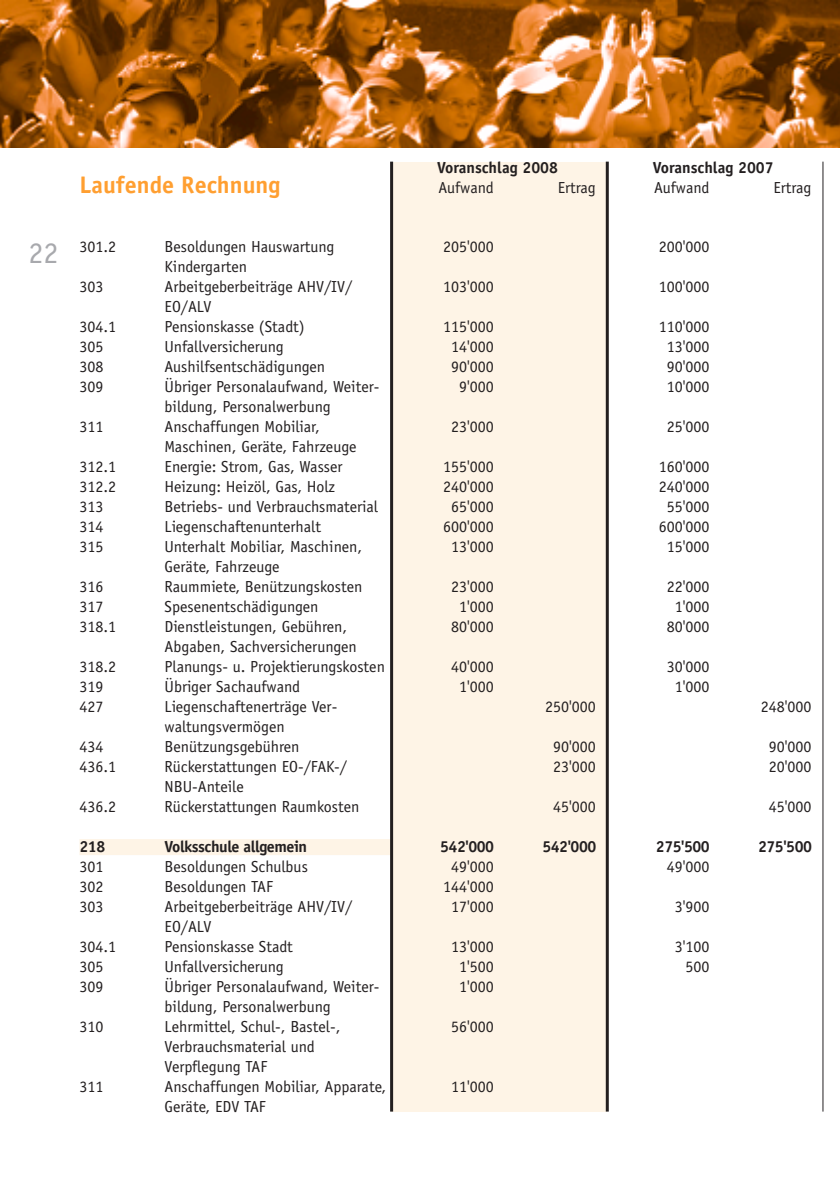
<style>
.page{position:relative;width:840px;height:1191px;background:#fff}
.page>*{position:absolute;margin:0;border:0;box-sizing:border-box;transform-origin:0 0}
.t1{font:700 24px "Officina Sans";color:#ff9f31}
.t2{font:16px/20px "Officina Sans";color:#231f20}
.t3{font:700 16px "Officina Sans";letter-spacing:-.03em;color:#231f20}
.t4{font:700 16px "Officina Sans";color:#231f20}
.s1{font-size:30px;color:#a8a9ad}
</style>
<div class="page">
<div style="left:391px;top:162px;width:216px;height:949px;background:#fef4e6"></div>
<div style="left:79px;top:839px;width:312px;height:16px;background:#fef4e6"></div>
<hr style="left:605px;top:162px;width:3px;height:949px;background:#231f20">
<hr style="left:822px;top:162px;width:1px;height:949px;background:#231f20">
<hr style="left:390px;top:162px;width:3px;height:949px;background:#231f20">
<img style="left:0;top:0;width:839px;height:147px">
<p class="t4" style="left:437px;top:162px;width:122px">Voranschlag 2008</p>
<p class="t4" style="left:652px;top:162px;width:122px">Voranschlag 2007</p>
<h1 class="t1" style="left:79px;top:176px;width:202px">Laufende Rechnung</h1>
<p class="t2" style="left:438px;top:179px;width:57px">Aufwand</p>
<p class="t2" style="left:557px;top:179px;width:40px">Ertrag</p>
<p class="t2" style="left:654px;top:179px;width:57px">Aufwand</p>
<p class="t2" style="left:772px;top:179px;width:40px">Ertrag</p>
<p class="t2" style="left:28px;top:238px;width:89px"><span class="s1">22</span> 301.2</p>
<p class="t2" style="left:164px;top:238px;width:171px">Besoldungen Hauswartung</p>
<p class="t2" style="left:443px;top:238px;width:52px">205'000</p>
<p class="t2" style="left:658px;top:238px;width:52px">200'000</p>
<p class="t2" style="left:164px;top:258px;width:84px">Kindergarten</p>
<p class="t2" style="left:79px;top:278px;width:25px">303</p>
<p class="t2" style="left:164px;top:278px;width:189px">Arbeitgeberbeiträge AHV/IV/</p>
<p class="t2" style="left:443px;top:278px;width:52px">103'000</p>
<p class="t2" style="left:658px;top:278px;width:52px">100'000</p>
<p class="t2" style="left:164px;top:298px;width:48px">EO/ALV</p>
<p class="t2" style="left:79px;top:318px;width:38px">304.1</p>
<p class="t2" style="left:164px;top:318px;width:141px">Pensionskasse (Stadt)</p>
<p class="t2" style="left:443px;top:318px;width:52px">115'000</p>
<p class="t2" style="left:658px;top:318px;width:52px">110'000</p>
<p class="t2" style="left:79px;top:338px;width:25px">305</p>
<p class="t2" style="left:164px;top:338px;width:121px">Unfallversicherung</p>
<p class="t2" style="left:451px;top:338px;width:44px">14'000</p>
<p class="t2" style="left:666px;top:338px;width:44px">13'000</p>
<p class="t2" style="left:79px;top:358px;width:25px">308</p>
<p class="t2" style="left:164px;top:358px;width:162px">Aushilfsentschädigungen</p>
<p class="t2" style="left:451px;top:358px;width:44px">90'000</p>
<p class="t2" style="left:666px;top:358px;width:44px">90'000</p>
<p class="t2" style="left:79px;top:378px;width:25px">309</p>
<p class="t2" style="left:164px;top:378px;width:216px">Übriger Personalaufwand, Weiter-</p>
<p class="t2" style="left:459px;top:378px;width:36px">9'000</p>
<p class="t2" style="left:666px;top:378px;width:44px">10'000</p>
<p class="t2" style="left:164px;top:398px;width:167px">bildung, Personalwerbung</p>
<p class="t2" style="left:79px;top:418px;width:25px">311</p>
<p class="t2" style="left:164px;top:418px;width:157px">Anschaffungen Mobiliar,</p>
<p class="t2" style="left:451px;top:418px;width:44px">23'000</p>
<p class="t2" style="left:666px;top:418px;width:44px">25'000</p>
<p class="t2" style="left:164px;top:438px;width:193px">Maschinen, Geräte, Fahrzeuge</p>
<p class="t2" style="left:79px;top:458px;width:38px">312.1</p>
<p class="t2" style="left:164px;top:458px;width:179px">Energie: Strom, Gas, Wasser</p>
<p class="t2" style="left:443px;top:458px;width:52px">155'000</p>
<p class="t2" style="left:658px;top:458px;width:52px">160'000</p>
<p class="t2" style="left:79px;top:478px;width:38px">312.2</p>
<p class="t2" style="left:164px;top:478px;width:172px">Heizung: Heizöl, Gas, Holz</p>
<p class="t2" style="left:443px;top:478px;width:52px">240'000</p>
<p class="t2" style="left:658px;top:478px;width:52px">240'000</p>
<p class="t2" style="left:79px;top:498px;width:25px">313</p>
<p class="t2" style="left:164px;top:498px;width:215px">Betriebs- und Verbrauchsmaterial</p>
<p class="t2" style="left:451px;top:498px;width:44px">65'000</p>
<p class="t2" style="left:666px;top:498px;width:44px">55'000</p>
<p class="t2" style="left:79px;top:518px;width:25px">314</p>
<p class="t2" style="left:164px;top:518px;width:158px">Liegenschaftenunterhalt</p>
<p class="t2" style="left:443px;top:518px;width:52px">600'000</p>
<p class="t2" style="left:658px;top:518px;width:52px">600'000</p>
<p class="t2" style="left:79px;top:538px;width:25px">315</p>
<p class="t2" style="left:164px;top:538px;width:199px">Unterhalt Mobiliar, Maschinen,</p>
<p class="t2" style="left:451px;top:538px;width:44px">13'000</p>
<p class="t2" style="left:666px;top:538px;width:44px">15'000</p>
<p class="t2" style="left:164px;top:558px;width:116px">Geräte, Fahrzeuge</p>
<p class="t2" style="left:79px;top:578px;width:25px">316</p>
<p class="t2" style="left:164px;top:578px;width:199px">Raummiete, Benützungskosten</p>
<p class="t2" style="left:451px;top:578px;width:44px">23'000</p>
<p class="t2" style="left:666px;top:578px;width:44px">22'000</p>
<p class="t2" style="left:79px;top:598px;width:25px">317</p>
<p class="t2" style="left:164px;top:598px;width:155px">Spesenentschädigungen</p>
<p class="t2" style="left:459px;top:598px;width:36px">1'000</p>
<p class="t2" style="left:674px;top:598px;width:36px">1'000</p>
<p class="t2" style="left:79px;top:618px;width:38px">318.1</p>
<p class="t2" style="left:164px;top:618px;width:184px">Dienstleistungen, Gebühren,</p>
<p class="t2" style="left:451px;top:618px;width:44px">80'000</p>
<p class="t2" style="left:666px;top:618px;width:44px">80'000</p>
<p class="t2" style="left:164px;top:638px;width:194px">Abgaben, Sachversicherungen</p>
<p class="t2" style="left:79px;top:658px;width:38px">318.2</p>
<p class="t2" style="left:164px;top:658px;width:222px">Planungs- u. Projektierungskosten</p>
<p class="t2" style="left:451px;top:658px;width:44px">40'000</p>
<p class="t2" style="left:666px;top:658px;width:44px">30'000</p>
<p class="t2" style="left:79px;top:678px;width:25px">319</p>
<p class="t2" style="left:164px;top:678px;width:137px">Übriger Sachaufwand</p>
<p class="t2" style="left:459px;top:678px;width:36px">1'000</p>
<p class="t2" style="left:674px;top:678px;width:36px">1'000</p>
<p class="t2" style="left:79px;top:698px;width:25px">427</p>
<p class="t2" style="left:164px;top:698px;width:174px">Liegenschaftenerträge Ver-</p>
<p class="t2" style="left:545px;top:698px;width:52px">250'000</p>
<p class="t2" style="left:760px;top:698px;width:52px">248'000</p>
<p class="t2" style="left:164px;top:718px;width:122px">waltungsvermögen</p>
<p class="t2" style="left:79px;top:738px;width:25px">434</p>
<p class="t2" style="left:164px;top:738px;width:136px">Benützungsgebühren</p>
<p class="t2" style="left:553px;top:738px;width:44px">90'000</p>
<p class="t2" style="left:768px;top:738px;width:44px">90'000</p>
<p class="t2" style="left:79px;top:758px;width:38px">436.1</p>
<p class="t2" style="left:164px;top:758px;width:184px">Rückerstattungen EO-/FAK-/</p>
<p class="t2" style="left:553px;top:758px;width:44px">23'000</p>
<p class="t2" style="left:768px;top:758px;width:44px">20'000</p>
<p class="t2" style="left:164px;top:778px;width:81px">NBU-Anteile</p>
<p class="t2" style="left:79px;top:798px;width:38px">436.2</p>
<p class="t2" style="left:164px;top:798px;width:196px">Rückerstattungen Raumkosten</p>
<p class="t2" style="left:553px;top:798px;width:44px">45'000</p>
<p class="t2" style="left:768px;top:798px;width:44px">45'000</p>
<p class="t3" style="left:79px;top:840px;width:27px">218</p>
<p class="t3" style="left:164px;top:840px;width:144px">Volksschule allgemein</p>
<p class="t3" style="left:440px;top:840px;width:55px">542'000</p>
<p class="t3" style="left:542px;top:840px;width:55px">542'000</p>
<p class="t3" style="left:655px;top:840px;width:55px">275'500</p>
<p class="t3" style="left:757px;top:840px;width:55px">275'500</p>
<p class="t2" style="left:79px;top:858px;width:25px">301</p>
<p class="t2" style="left:164px;top:858px;width:145px">Besoldungen Schulbus</p>
<p class="t2" style="left:451px;top:858px;width:44px">49'000</p>
<p class="t2" style="left:666px;top:858px;width:44px">49'000</p>
<p class="t2" style="left:79px;top:878px;width:25px">302</p>
<p class="t2" style="left:164px;top:878px;width:110px">Besoldungen TAF</p>
<p class="t2" style="left:443px;top:878px;width:52px">144'000</p>
<p class="t2" style="left:79px;top:898px;width:25px">303</p>
<p class="t2" style="left:164px;top:898px;width:189px">Arbeitgeberbeiträge AHV/IV/</p>
<p class="t2" style="left:451px;top:898px;width:44px">17'000</p>
<p class="t2" style="left:674px;top:898px;width:36px">3'900</p>
<p class="t2" style="left:164px;top:918px;width:48px">EO/ALV</p>
<p class="t2" style="left:79px;top:938px;width:38px">304.1</p>
<p class="t2" style="left:164px;top:938px;width:130px">Pensionskasse Stadt</p>
<p class="t2" style="left:451px;top:938px;width:44px">13'000</p>
<p class="t2" style="left:674px;top:938px;width:36px">3'100</p>
<p class="t2" style="left:79px;top:958px;width:25px">305</p>
<p class="t2" style="left:164px;top:958px;width:121px">Unfallversicherung</p>
<p class="t2" style="left:459px;top:958px;width:36px">1'500</p>
<p class="t2" style="left:685px;top:958px;width:25px">500</p>
<p class="t2" style="left:79px;top:978px;width:25px">309</p>
<p class="t2" style="left:164px;top:978px;width:216px">Übriger Personalaufwand, Weiter-</p>
<p class="t2" style="left:459px;top:978px;width:36px">1'000</p>
<p class="t2" style="left:164px;top:998px;width:167px">bildung, Personalwerbung</p>
<p class="t2" style="left:79px;top:1018px;width:25px">310</p>
<p class="t2" style="left:164px;top:1018px;width:177px">Lehrmittel, Schul-, Bastel-,</p>
<p class="t2" style="left:451px;top:1018px;width:44px">56'000</p>
<p class="t2" style="left:164px;top:1038px;width:151px">Verbrauchsmaterial und<br>Verpflegung TAF</p>
<p class="t2" style="left:79px;top:1078px;width:25px">311</p>
<p class="t2" style="left:164px;top:1078px;width:223px">Anschaffungen Mobiliar, Apparate,</p>
<p class="t2" style="left:451px;top:1078px;width:44px">11'000</p>
<p class="t2" style="left:164px;top:1098px;width:103px">Geräte, EDV TAF</p>
</div>
